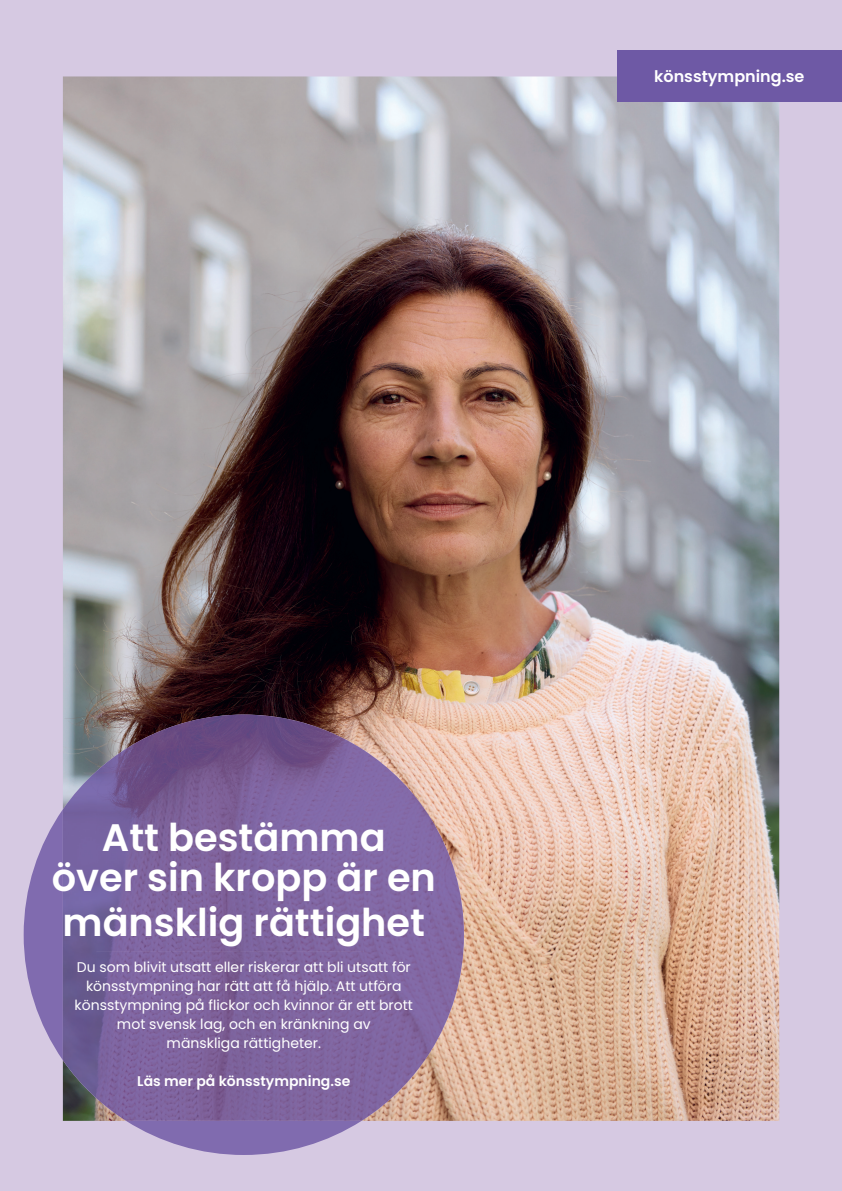
<style>
.page{position:relative;width:842px;height:1191px;background:#d6c9e2}
.page>*{position:absolute;margin:0;border:0;box-sizing:border-box;transform-origin:0 0}
.t1{font:600 38.3px/40px "Poppins";color:#fff;text-align:center}
.t2{font:600 16px "Poppins";color:#fff}
.t3{font:14px/19px "Poppins";color:#fff;text-align:center}
.t4{font:600 14px "Poppins";color:#fff}
</style>
<div class="page">
<img style="left:63px;top:76px;width:716px;height:1044px">
<svg style="left:24px;top:809px;width:338px;height:346px;fill:#806baf"></svg>
<img style="left:96px;top:714px;width:268px;height:406px">
<img style="left:63px;top:771px;width:33px;height:327px">
<img style="left:364px;top:750px;width:67px;height:369px">
<img style="left:430px;top:818px;width:34px;height:233px">
<div style="left:617px;top:51px;width:225px;height:51px;background:#6e59a5"></div>
<p class="t2" style="left:654px;top:67px;width:152px">könsstympning.se</p>
<h1 class="t1" style="left:52px;top:817px;width:386px">Att bestämma<br>över sin kropp är en</h1>
<h1 class="t1" style="left:63px;top:903px;width:364px">mänsklig rättighet</h1>
<p class="t3" style="left:75px;top:957px;width:340px">Du som blivit utsatt eller riskerar att bli utsatt för könsstympning har rätt att få hjälp. Att utföra könsstympning på flickor och kvinnor är ett brott mot svensk lag, och en kränkning av<br>mänskliga rättigheter.</p>
<p class="t4" style="left:137px;top:1072px;width:214px">Läs mer på könsstympning.se</p>
</div>
